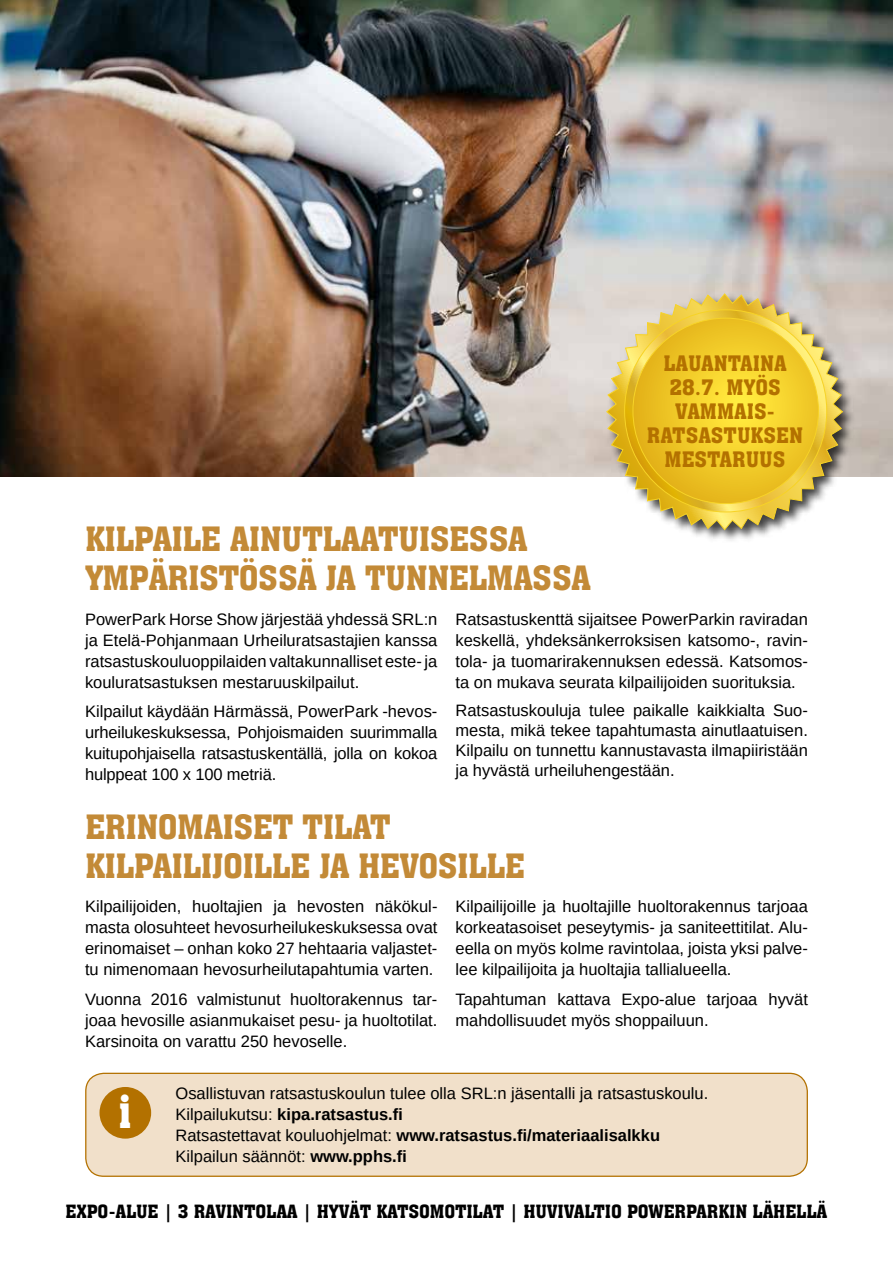
<style>
.page{position:relative;width:893px;height:1263px;background:#fff}
.page>*{position:absolute;margin:0;border:0;box-sizing:border-box;transform-origin:0 0}
.t1{font:45px "Aachen BT";color:#fff}
.t2{font:33px/39px "Aachen BT";letter-spacing:-.02em;color:#c38a37}
.t3{font:21px/24px "Aachen BT";color:#b37100;text-align:center}
.t4{font:18px "Aachen BT";letter-spacing:-.01em;color:#000}
.t5{font:16.5px/21px "Arimo";color:#000;text-align:justify}
.s1{font-weight:700}
</style>
<div class="page">
<div style="left:86px;top:1073px;width:721px;height:103px;background:#f1e0ca;border-radius:18px"></div>
<div style="left:85px;top:1073px;width:723px;height:104px;border:1px solid #b37100;border-radius:18px"></div>
<img style="left:0;top:0;width:893px;height:476px">
<div style="left:605px;top:292px;width:251px;height:251px;background:#000;opacity:.75"></div>
<svg style="left:606px;top:293px;width:237px;height:238px"></svg>
<svg style="left:624px;top:309px;width:203px;height:204px;background:#ecc93c"></svg>
<div style="left:99px;top:1087px;width:52px;height:52px;background:#b37100;border-radius:50%"></div>
<p class="t3" style="left:647px;top:351px;width:158px">LAUANTAINA<br>28.7. MYÖS<br>VAMMAIS-<br>RATSASTUKSEN<br>MESTARUUS</p>
<h2 class="t2" style="left:85px;top:519px;width:507px">KILPAILE AINUTLAATUISESSA<br>YMPÄRISTÖSSÄ JA TUNNELMASSA</h2>
<p class="t5" style="left:455px;top:609px;width:354px">Ratsastuskenttä sijaitsee PowerParkin raviradan keskellä, yhdeksänkerroksisen katsomo-, ravin&shy;tola- ja tuomarirakennuksen edessä. Katsomos&shy;ta on mukava seurata kilpailijoiden suorituksia.</p>
<p class="t5" style="left:455px;top:701px;width:354px;line-height:19.8px">Ratsastuskouluja tulee paikalle kaikkialta Suo&shy;mesta, mikä tekee tapahtumasta ainutlaatuisen.<br>Kilpailu on tunnettu kannustavasta ilmapiiristään ja hyvästä urheiluhengestään.</p>
<p class="t5" style="left:85px;top:609px;width:354px">PowerPark Horse Show järjestää yhdessä SRL:n ja Etelä-Pohjanmaan Urheiluratsastajien kanssa ratsastuskouluoppilaiden valtakunnalliset este- ja kouluratsastuksen mestaruuskilpailut.</p>
<p class="t5" style="left:85px;top:701px;width:354px">Kilpailut käydään Härmässä, PowerPark -hevos&shy;urheilukeskuksessa, Pohjoismaiden suurimmalla kuitupohjaisella ratsastuskentällä, jolla on kokoa hulppeat 100 x 100 metriä.</p>
<h2 class="t2" style="left:85px;top:807px;width:442px">ERINOMAISET TILAT<br>KILPAILIJOILLE JA HEVOSILLE</h2>
<p class="t5" style="left:455px;top:896px;width:354px">Kilpailijoille ja huoltajille huoltorakennus tarjoaa korkeatasoiset peseytymis- ja saniteettitilat. Alu&shy;eella on myös kolme ravintolaa, joista yksi palve&shy;lee kilpailijoita ja huoltajia tallialueella.</p>
<p class="t5" style="left:455px;top:989px;width:354px">Tapahtuman kattava Expo-alue tarjoaa hyvät mahdollisuudet myös shoppailuun.</p>
<p class="t5" style="left:85px;top:896px;width:354px">Kilpailijoiden, huoltajien ja hevosten näkökul&shy;masta olosuhteet hevosurheilukeskuksessa ovat erinomaiset – onhan koko 27 hehtaaria valjastet&shy;tu nimenomaan hevosurheilutapahtumia varten.</p>
<p class="t5" style="left:85px;top:989px;width:354px">Vuonna 2016 valmistunut huoltorakennus tar&shy;joaa hevosille asianmukaiset pesu- ja huoltotilat.<br>Karsinoita on varattu 250 hevoselle.</p>
<h1 class="t1" style="left:118px;top:1083px;width:15px">i</h1>
<p class="t5" style="left:176px;top:1083px;width:534px;text-align:left">Osallistuvan ratsastuskoulun tulee olla SRL:n jäsentalli ja ratsastuskoulu.<br>Kilpailukutsu: <span class="s1">kipa.ratsastus.fi<br></span>Ratsastettavat kouluohjelmat: <span class="s1">www.ratsastus.fi/materiaalisalkku </span>Kilpailun säännöt: <span class="s1">www.pphs.fi</span></p>
<p class="t4" style="left:66px;top:1200px;width:763px">EXPO-ALUE | 3 RAVINTOLAA | HYVÄT KATSOMOTILAT | HUVIVALTIO POWERPARKIN LÄHELLÄ</p>
</div>
